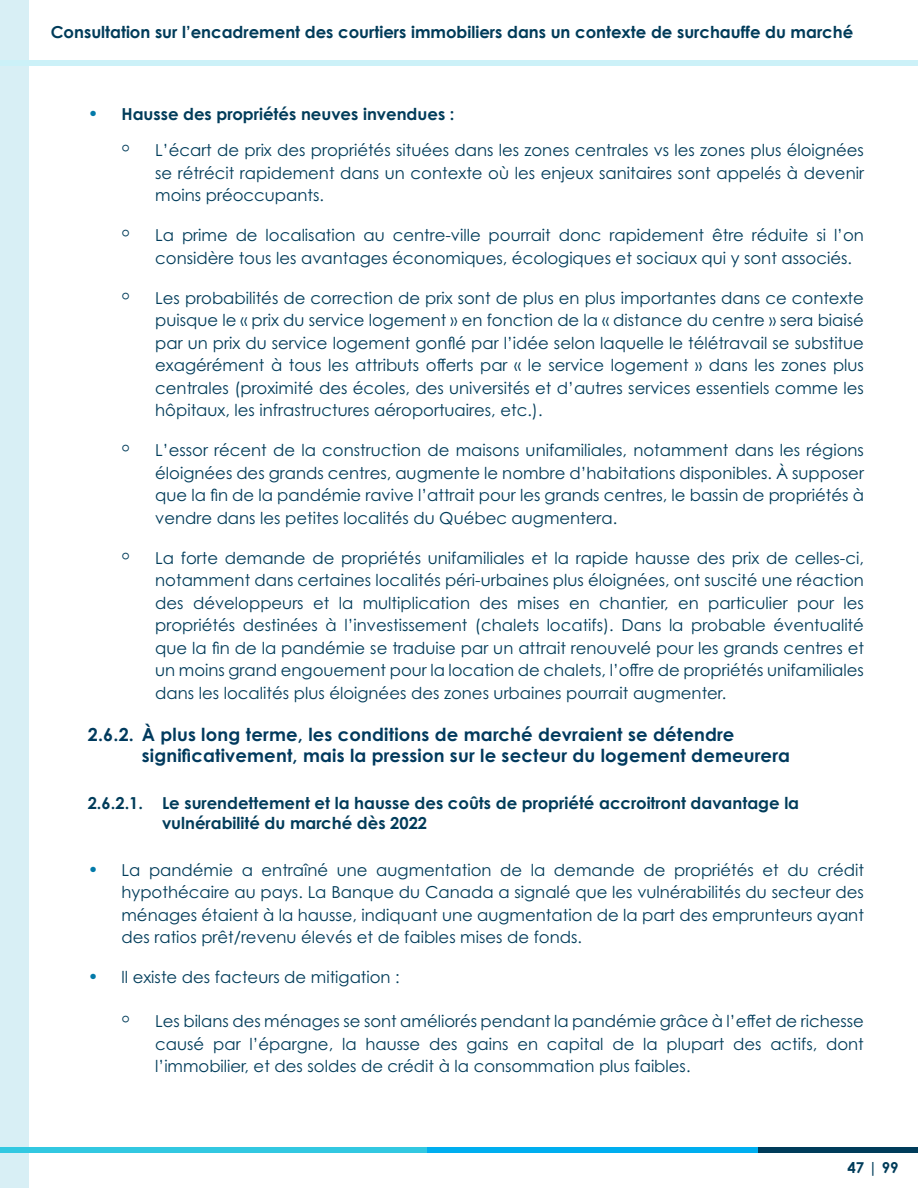
<style>
.page{position:relative;width:918px;height:1188px;background:#fff}
.page>*{position:absolute;margin:0;border:0;box-sizing:border-box;transform-origin:0 0}
.t1{font:700 18px/21.6px "Century Gothic Pro";letter-spacing:.01em;color:#003a5d}
.t2{font:16.5px/22.5px "Century Gothic Pro";color:#003c5a;text-align:justify}
.t3{font:700 16.5px/19.8px "Century Gothic Pro";color:#003c5a}
.t4{font:700 16.5px "Century Gothic";color:#003c5a}
.t5{font:700 15px "Century Gothic";color:#003c5a}
.s1{font-weight:700;font-size:18px;color:#037aa9}
.s2{font-weight:700}
.s3{font-family:"Arial";font-weight:700;font-size:24px}
</style>
<div class="page">
<div style="left:0;top:0;width:29px;height:1188px;background:#d8eff5"></div>
<div style="left:0;top:1147px;width:428px;height:6px;background:#32c8e1"></div>
<div style="left:428px;top:1147px;width:330px;height:6px;background:#00aeef"></div>
<div style="left:758px;top:1147px;width:160px;height:6px;background:#003c5a"></div>
<div style="left:0;top:60px;width:428px;height:6px;background:#ccf1f8"></div>
<div style="left:428px;top:60px;width:330px;height:6px;background:#ccf1f8"></div>
<div style="left:758px;top:60px;width:160px;height:6px;background:#ccf1f8"></div>
<p class="t4" style="left:51px;top:19px;width:804px">Consultation sur l’encadrement des courtiers immobiliers dans un contexte de surchauffe du marché</p>
<p class="t2" style="left:122px;top:96px;width:744px;line-height:36px;text-indent:-34px"><span class="s1">•</span> <span class="s2">Hausse des propriétés neuves invendues :<br></span><span class="s3">◦</span> L’écart de prix des propriétés situées dans les zones centrales vs les zones plus éloignées</p>
<p class="t2" style="left:155px;top:161px;width:710px">se rétrécit rapidement dans un contexte où les enjeux sanitaires sont appelés à devenir moins préoccupants.</p>
<p class="t2" style="left:155px;top:224px;width:710px;text-indent:-34px"><span class="s3">◦</span> La prime de localisation au centre-ville pourrait donc rapidement être réduite si l’on considère tous les avantages économiques, écologiques et sociaux qui y sont associés.</p>
<p class="t2" style="left:155px;top:286px;width:710px;text-indent:-34px"><span class="s3">◦</span> Les probabilités de correction de prix sont de plus en plus importantes dans ce contexte puisque le « prix du service logement » en fonction de la « distance du centre » sera biaisé par un prix du service logement gonflé par l’idée selon laquelle le télétravail se substitue exagérément à tous les attributs offerts par « le service logement » dans les zones plus centrales (proximité des écoles, des universités et d’autres services essentiels comme les hôpitaux, les infrastructures aéroportuaires, etc.).</p>
<p class="t2" style="left:155px;top:439px;width:710px;text-indent:-34px"><span class="s3">◦</span> L’essor récent de la construction de maisons unifamiliales, notamment dans les régions éloignées des grands centres, augmente le nombre d’habitations disponibles. À supposer que la fin de la pandémie ravive l’attrait pour les grands centres, le bassin de propriétés à vendre dans les petites localités du Québec augmentera.</p>
<p class="t2" style="left:155px;top:546px;width:710px;text-indent:-34px"><span class="s3">◦</span> La forte demande de propriétés unifamiliales et la rapide hausse des prix de celles-ci, notamment dans certaines localités péri-urbaines plus éloignées, ont suscité une réaction des développeurs et la multiplication des mises en chantier, en particulier pour les propriétés destinées à l’investissement (chalets locatifs). Dans la probable éventualité que la fin de la pandémie se traduise par un attrait renouvelé pour les grands centres et un moins grand engouement pour la location de chalets, l’offre de propriétés unifamiliales dans les localités plus éloignées des zones urbaines pourrait augmenter.</p>
<p class="t1" style="left:142px;top:723px;width:650px;text-indent:-54px">2.6.2. À plus long terme, les conditions de marché devraient se détendre significativement, mais la pression sur le secteur du logement demeurera</p>
<p class="t3" style="left:162px;top:793px;width:639px;text-indent:-74px">2.6.2.1. Le surendettement et la hausse des coûts de propriété accroitront davantage la vulnérabilité du marché dès 2022</p>
<p class="t2" style="left:122px;top:858px;width:744px;text-indent:-34px"><span class="s1">•</span> La pandémie a entraîné une augmentation de la demande de propriétés et du crédit hypothécaire au pays. La Banque du Canada a signalé que les vulnérabilités du secteur des ménages étaient à la hausse, indiquant une augmentation de la part des emprunteurs ayant des ratios prêt/revenu élevés et de faibles mises de fonds.</p>
<p class="t2" style="left:88px;top:966px;width:314px"><span class="s1">•</span> ll existe des facteurs de mitigation :</p>
<p class="t2" style="left:155px;top:1010px;width:710px;text-indent:-34px"><span class="s3">◦</span> Les bilans des ménages se sont améliorés pendant la pandémie grâce à l’effet de richesse causé par l’épargne, la hausse des gains en capital de la plupart des actifs, dont l’immobilier, et des soldes de crédit à la consommation plus faibles.</p>
<p class="t5" style="left:848px;top:1156px;width:53px">47 | 99</p>
</div>
